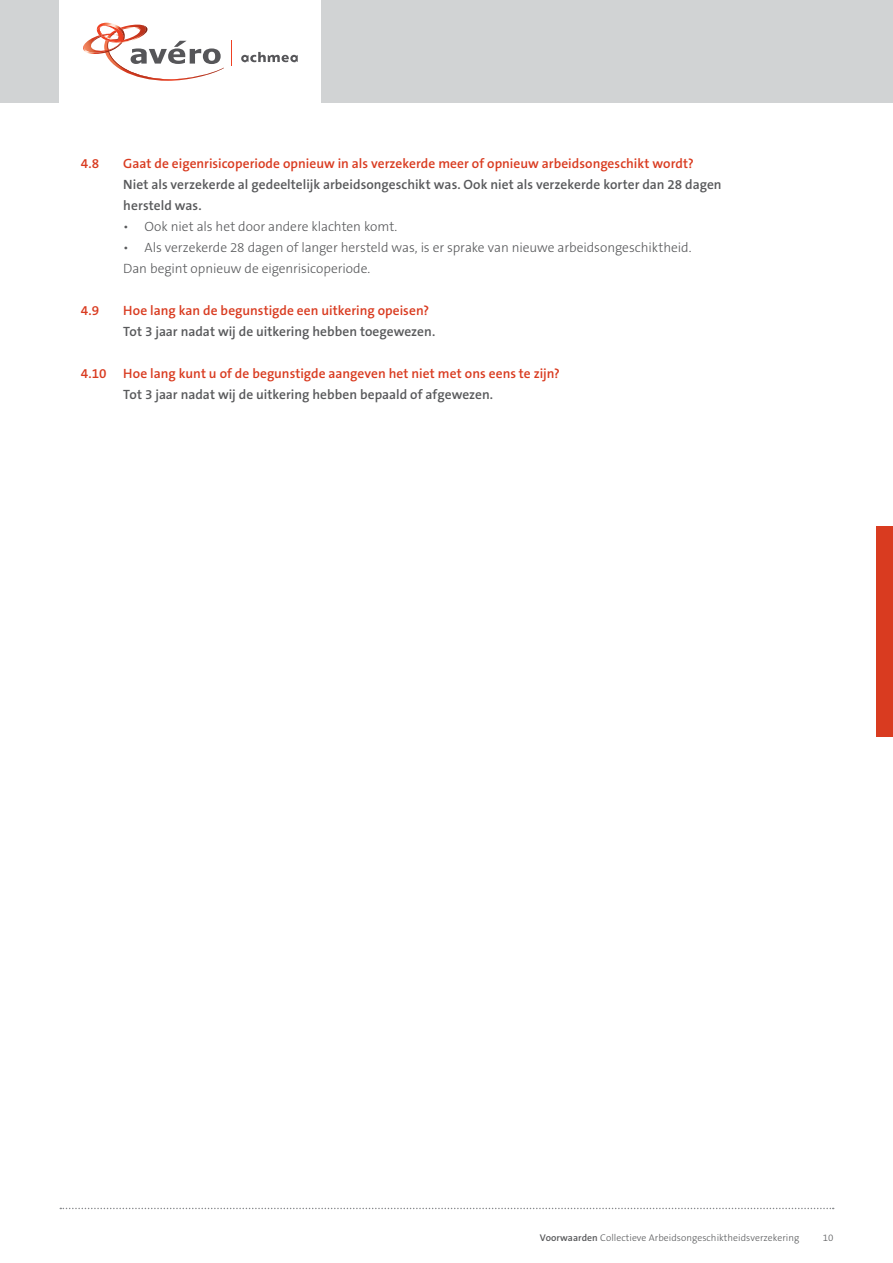
<style>
.page{position:relative;width:893px;height:1263px;background:#fff}
.page>*{position:absolute;margin:0;border:0;box-sizing:border-box;transform-origin:0 0}
.t1{font:600 13.5px/21px "The Sans B6";color:#58595b}
.t2{font:600 13.5px "The Sans B6";color:#d93b20}
.t3{font:300 13.5px/21px "The Sans B3";letter-spacing:-.005em;color:#58595b}
.t4{font:300 9.75px "The Sans B3";letter-spacing:.005em;color:#58595b}
.s1{font-family:"The Sans B6";font-weight:600}
</style>
<div class="page">
<div style="left:0;top:0;width:893px;height:103px;background:#d1d3d4"></div>
<div style="left:60px;top:0;width:261px;height:103px;background:#fff"></div>
<svg style="left:241px;top:52px;width:57px;height:10px"></svg>
<svg style="left:83px;top:22px;width:141px;height:59px"></svg>
<svg style="left:231px;top:41px;width:1px;height:25px"></svg>
<svg style="left:60px;top:1208px;width:774px;height:1px"></svg>
<div style="left:876px;top:526px;width:17px;height:211px;background:#d93b20"></div>
<p class="t2" style="left:81px;top:156px;width:20px">4.8</p>
<p class="t2" style="left:123px;top:156px;width:572px">Gaat de eigenrisicoperiode opnieuw in als verzekerde meer of opnieuw arbeidsongeschikt wordt?</p>
<p class="t1" style="left:123px;top:175px;width:600px">Niet als verzekerde al gedeeltelijk arbeidsongeschikt was. Ook niet als verzekerde korter dan 28 dagen hersteld was.</p>
<p class="t3" style="left:123px;top:217px;width:276px">• Ook niet als het door andere klachten komt.</p>
<p class="t3" style="left:123px;top:238px;width:570px">• Als verzekerde 28 dagen of langer hersteld was, is er sprake van nieuwe arbeidsongeschiktheid.<br>Dan begint opnieuw de eigenrisicoperiode.</p>
<p class="t2" style="left:81px;top:303px;width:20px">4.9</p>
<p class="t2" style="left:123px;top:303px;width:307px">Hoe lang kan de begunstigde een uitkering opeisen?</p>
<p class="t1" style="left:123px;top:322px;width:313px">Tot 3 jaar nadat wij de uitkering hebben toegewezen.</p>
<p class="t2" style="left:81px;top:366px;width:27px">4.10</p>
<p class="t2" style="left:123px;top:366px;width:438px">Hoe lang kunt u of de begunstigde aangeven het niet met ons eens te zijn?</p>
<p class="t1" style="left:123px;top:385px;width:371px">Tot 3 jaar nadat wij de uitkering hebben bepaald of afgewezen.</p>
<p class="t4" style="left:540px;top:1233px;width:261px"><span class="s1">Voorwaarden</span> Collectieve Arbeidsongeschiktheidsverzekering</p>
<p class="t4" style="left:823px;top:1233px;width:12px">10</p>
</div>
